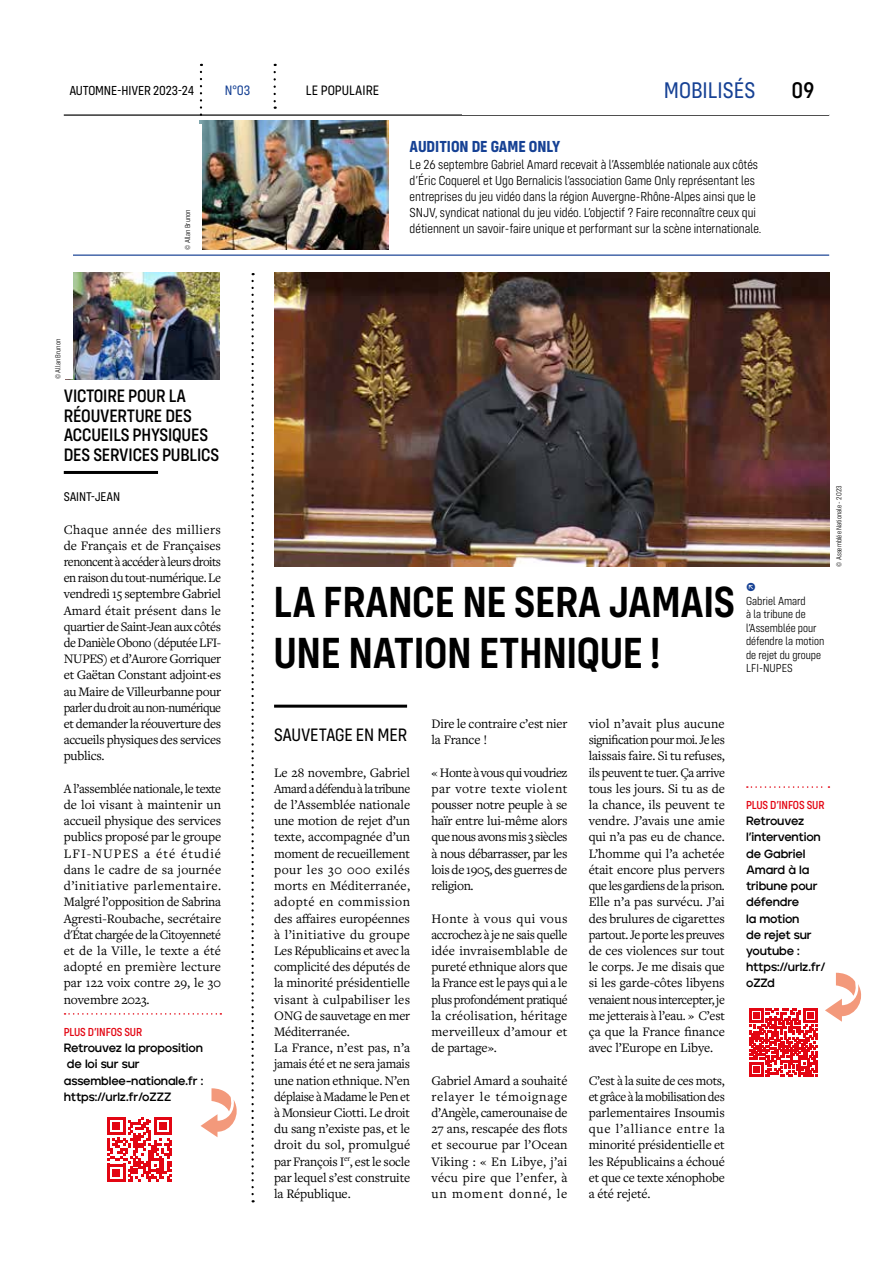
<style>
.page{position:relative;width:893px;height:1263px;background:#fff}
.page>*{position:absolute;margin:0;border:0;box-sizing:border-box;transform-origin:0 0}
.t1{font:600 45px/51px "Config Condensed";letter-spacing:-.01em;color:#000}
.t2{font:23.4px "Config Condensed";color:#164194}
.t3{font:500 23.4px "Config Condensed";color:#000}
.t4{font:500 18.6px/19.5px "Config Condensed";letter-spacing:-.01em;color:#000}
.t5{font:18.6px "Config Condensed";letter-spacing:-.01em;color:#000}
.t6{font:700 16.5px "Config Condensed";color:#164194}
.t7{font:14.1px "Config Condensed";color:#000}
.t8{font:14.1px "Config Condensed";color:#164194}
.t9{font:13.5px/16.2px "Freight Text Pro";letter-spacing:-.01em;color:#000;text-align:justify}
.t10{font:300 13.5px/16.2px "Config Condensed";color:#000}
.t11{font:13.5px "Config Condensed";letter-spacing:-.01em;color:#000}
.t12{font:13.05px "Config Condensed";letter-spacing:-.01em;color:#000}
.t13{font:700 12px/16.2px "Jeko";letter-spacing:-.01em;color:#000}
.t14{font:300 12px/13.5px "Config Condensed";color:#000}
.t15{font:500 12px "Config Condensed";letter-spacing:-.01em;color:#e30613}
.t16{font:12px "Config Condensed";color:#164194}
.t17{font:300 7.5px "Config Condensed";color:#000}
</style>
<div class="page">
<hr style="left:64px;top:114px;width:765px;height:2px;background:#000">
<svg style="left:200px;top:72px;width:2px;height:44px"></svg>
<svg style="left:274px;top:72px;width:2px;height:37px"></svg>
<div style="left:462px;top:64px;width:315px;height:51px;background:#fff"></div>
<hr style="left:64px;top:255px;width:765px;height:1px;background:#164194">
<svg style="left:251px;top:281px;width:3px;height:921px"></svg>
<img style="left:274px;top:272px;width:556px;height:295px">
<hr style="left:274px;top:705px;width:133px;height:3px;background:#000">
<svg style="left:65px;top:1013px;width:156px;height:2px"></svg>
<div style="left:777px;top:64px;width:52px;height:51px;background:#fff"></div>
<img style="left:200px;top:120px;width:188px;height:130px">
<img style="left:73px;top:272px;width:147px;height:107px">
<div style="left:184px;top:124px;width:18px;height:126px;background:#fff"></div>
<div style="left:55px;top:253px;width:18px;height:126px;background:#fff"></div>
<hr style="left:64px;top:471px;width:94px;height:3px;background:#000">
<svg style="left:749px;top:1008px;width:69px;height:69px"></svg>
<svg style="left:107px;top:1117px;width:65px;height:65px"></svg>
<svg style="left:825px;top:973px;width:37px;height:49px"></svg>
<svg style="left:201px;top:1088px;width:36px;height:49px"></svg>
<div style="left:746px;top:779px;width:83px;height:208px;background:#fff"></div>
<svg style="left:747px;top:786px;width:82px;height:2px"></svg>
<p class="t11" style="left:69px;top:83px;width:126px">AUTOMNE-HIVER 2023-24</p>
<p class="t8" style="left:225px;top:82px;width:27px">N°03</p>
<p class="t7" style="left:306px;top:82px;width:75px">LE POPULAIRE</p>
<h2 class="t2" style="left:664px;top:77px;width:93px">MOBILISÉS</h2>
<p class="t17" style="left:183px;top:250px;width:42px;rotate:-90deg">© Allan Brunon</p>
<p class="t6" style="left:410px;top:137px;width:152px">AUDITION DE GAME ONLY</p>
<p class="t10" style="left:410px;top:156px;width:353px">Le 26 septembre Gabriel Amard recevait à l’Assemblée nationale aux côtés d’Éric Coquerel et Ugo Bernalicis l’association Game Only représentant les entreprises du jeu vidéo dans la région Auvergne-Rhône-Alpes ainsi que le SNJV, syndicat national du jeu vidéo. L’objectif ? Faire reconnaître ceux qui détiennent un savoir-faire unique et performant sur la scène internationale.</p>
<h2 class="t3" style="left:792px;top:77px;width:24px">09</h2>
<p class="t17" style="left:54px;top:379px;width:42px;rotate:-90deg">© Allan Brunon</p>
<h3 class="t4" style="left:64px;top:386px;width:157px">VICTOIRE POUR LA<br>RÉOUVERTURE DES<br>ACCUEILS PHYSIQUES<br>DES SERVICES PUBLICS</h3>
<p class="t12" style="left:64px;top:490px;width:58px">SAINT-JEAN</p>
<p class="t9" style="left:64px;top:521px;width:159px">Chaque année des milliers de Français et de Françaises renoncent à accéder à leurs droits en raison du tout-numérique. Le vendredi 15 septembre Gabriel Amard était présent dans le quartier de Saint-Jean aux côtés de Danièle Obono (députée LFI-NUPES) et d’Aurore Gorriquer et Gaëtan Constant adjoint·es au Maire de Villeurbanne pour parler du droit au non-numérique et demander la réouverture des accueils physiques des services publics.</p>
<p class="t9" style="left:64px;top:780px;width:159px">A l’assemblée nationale, le texte de loi visant à maintenir un accueil physique des services publics proposé par le groupe LFI-NUPES a été étudié dans le cadre de sa journée d’initiative parlementaire.<br>Malgré l’opposition de Sabrina Agresti-Roubache, secrétaire d'État chargée de la Citoyenneté et de la Ville, le texte a été adopté en première lecture par 122 voix contre 29, le 30 novembre 2023.</p>
<p class="t15" style="left:64px;top:1025px;width:80px">PLUS D’INFOS SUR</p>
<p class="t13" style="left:64px;top:1040px;width:141px">Retrouvez la proposition de loi sur sur assemblee-nationale.fr : https://urlz.fr/oZZZ</p>
<h1 class="t1" style="left:274px;top:576px;width:463px">LA FRANCE NE SERA JAMAIS<br>UNE NATION ETHNIQUE !</h1>
<p class="t16" style="left:746px;top:580px;width:11px">↖</p>
<p class="t14" style="left:746px;top:594px;width:80px">Gabriel Amard<br>à la tribune de l’Assemblée pour défendre la motion de rejet du groupe<br>LFI-NUPES</p>
<p class="t17" style="left:835px;top:567px;width:82px;rotate:-90deg">© Assemblée Nationale - 2023</p>
<h3 class="t5" style="left:274px;top:724px;width:134px">SAUVETAGE EN MER</h3>
<p class="t9" style="left:274px;top:764px;width:138px;text-align:left">Le 28 novembre, Gabriel<br>Amard a défendu à la tribune de l’Assemblée nationale une motion de rejet d’un texte, accompagnée d’un moment de recueillement pour les 30 000 exilés morts en Méditerranée, adopté en commission des affaires européennes à l’initiative du groupe<br>Les Républicains et avec la complicité des députés de la minorité présidentielle visant à culpabiliser les<br>ONG de sauvetage en mer<br>Méditerranée.<br>La France, n’est pas, n’a jamais été et ne sera jamais une nation ethnique. N’en déplaise à Madame le Pen et à Monsieur Ciotti. Le droit du sang n’existe pas, et le droit du sol, promulgué par François I<sup>er</sup>, est le socle par lequel s’est construite la République.</p>
<p class="t9" style="left:431px;top:715px;width:138px">Dire le contraire c’est nier la France !</p>
<p class="t9" style="left:431px;top:764px;width:138px">« Honte à vous qui voudriez par votre texte violent pousser notre peuple à se haïr entre lui-même alors que nous avons mis 3 siècles à nous débarrasser, par les lois de 1905, des guerres de religion.</p>
<p class="t9" style="left:431px;top:909px;width:138px">Honte à vous qui vous accrochez à je ne sais quelle idée invraisemblable de pureté ethnique alors que la France est le pays qui a le plus profondément pratiqué la créolisation, héritage merveilleux d’amour et de partage».</p>
<p class="t9" style="left:431px;top:1071px;width:138px">Gabriel Amard a souhaité relayer le témoignage d’Angèle, camerounaise de 27 ans, rescapée des flots et secourue par l’Ocean Viking : « En Libye, j’ai vécu pire que l’enfer, à un moment donné, le</p>
<p class="t9" style="left:589px;top:715px;width:138px">viol n’avait plus aucune signification pour moi. Je les laissais faire. Si tu refuses, ils peuvent te tuer. Ça arrive tous les jours. Si tu as de la chance, ils peuvent te vendre. J’avais une amie qui n’a pas eu de chance.<br>L’homme qui l’a achetée était encore plus pervers que les gardiens de la prison.<br>Elle n’a pas survécu. J’ai des brulures de cigarettes partout. Je porte les preuves de ces violences sur tout le corps. Je me disais que si les garde-côtes libyens venaient nous intercepter, je me jetterais à l’eau. » C’est ça que la France finance avec l’Europe en Libye.</p>
<p class="t9" style="left:589px;top:1071px;width:138px">C’est à la suite de ces mots, et grâce à la mobilisation des parlementaires Insoumis que l’alliance entre la minorité présidentielle et les Républicains a échoué et que ce texte xénophobe a été rejeté.</p>
<p class="t15" style="left:746px;top:798px;width:80px">PLUS D’INFOS SUR</p>
<p class="t13" style="left:746px;top:813px;width:81px">Retrouvez l’intervention de Gabriel<br>Amard à la tribune pour défendre<br>la motion<br>de rejet sur youtube : https://urlz.fr/ oZZd</p>
</div>
